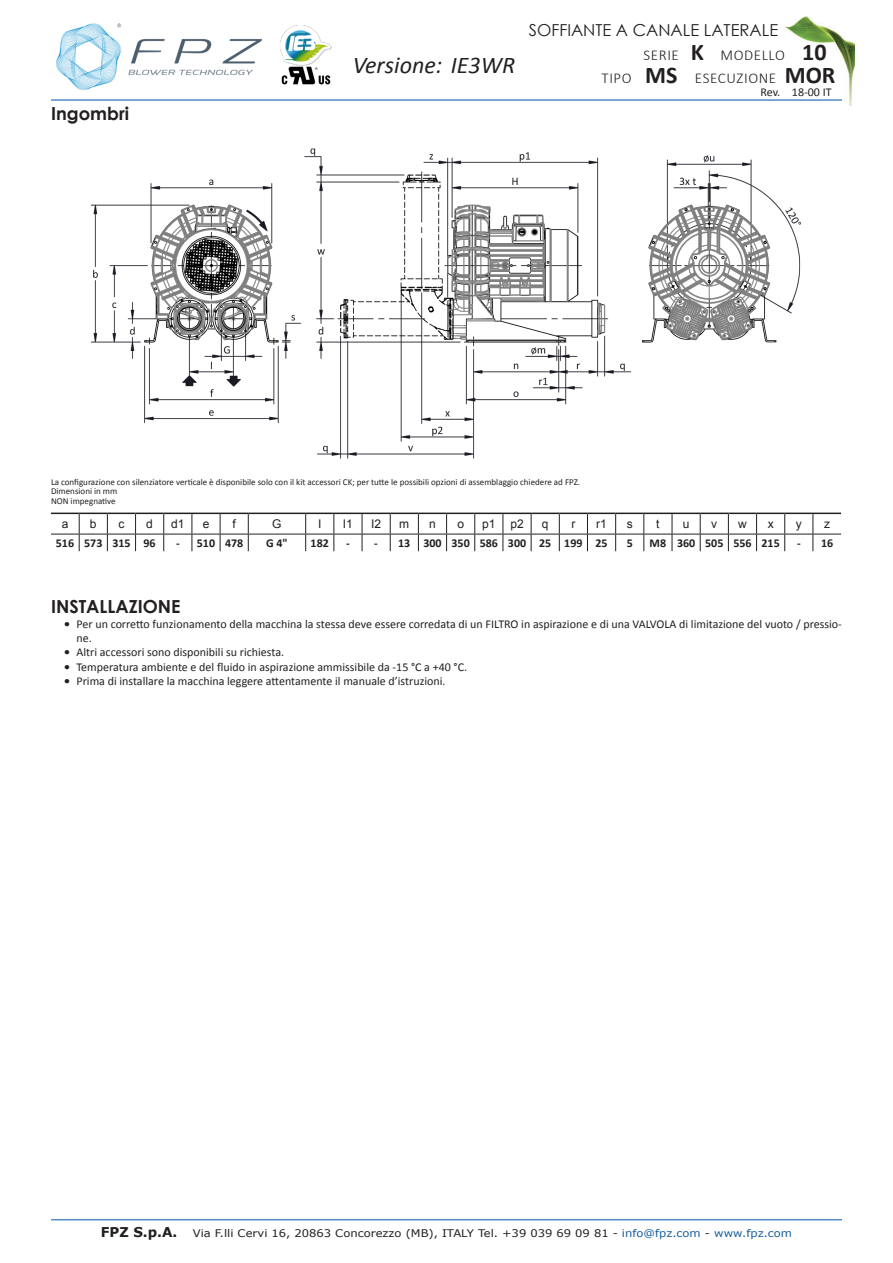
<style>
.page{position:relative;width:893px;height:1263px;background:#fff}
.page>*{position:absolute;margin:0;border:0;box-sizing:border-box;transform-origin:0 0}
.t1{font:italic 24px "Calibri";color:#231f20}
.t2{font:700 24px "Calibri";color:#231f20}
.Installazione_Titolo{font:700 18px "Century Gothic";color:#231f20}
.Ingombri_Titolo{font:700 18px "Century Gothic";color:#231f20}
.t3{font:16.5px "Century Gothic";color:#231f20}
.t4{font:300 15px "Calibri";letter-spacing:.04em;color:#231f20}
.t5{font:12px/14.4px "Calibri";color:#231f20}
.TestoTabella2{font:700 12px "Calibri";color:#231f20}
.TitoloTabella2{font:12px "Arial";color:#231f20}
.t6{font:10.5px "Verdana";color:#231f20;scale:1.1 1}
.Ingombri_Nota{font:9px "Calibri";color:#231f20}
.s1{font-weight:700;font-size:24px}
.s2{font-family:"Verdana"}
.s3{font-weight:700;font-size:13.5px}
.s4{color:#175d9e}
</style>
<div class="page">
<img style="left:784px;top:16px;width:70px;height:90px">
<hr style="left:51px;top:99px;width:791px;height:2px;background:#5289c7">
<hr style="left:51px;top:1219px;width:791px;height:1px;background:#5289c7">
<img style="left:56px;top:23px;width:206px;height:67px">
<img style="left:281px;top:26px;width:51px;height:59px">
<img style="left:90px;top:148px;width:711px;height:311px">
<hr style="left:248px;top:513px;width:58px;height:1px;background:#231f20">
<svg style="left:51px;top:513px;width:198px;height:38px"></svg>
<hr style="left:248px;top:534px;width:58px;height:1px;background:#231f20">
<svg style="left:305px;top:513px;width:536px;height:38px"></svg>
<p class="Ingombri_Titolo" style="left:51px;top:100px;width:80px">Ingombri</p>
<h1 class="t1" style="left:353px;top:49px;width:164px">Versione: IE3WR</h1>
<h3 class="t3" style="left:529px;top:19px;width:251px">SOFFIANTE A CANALE LATERALE</h3>
<h1 class="t2" style="left:691px;top:36px;width:15px">K</h1>
<p class="t4" style="left:645px;top:69px;width:133px"><span class="s1">MS</span> ESECUZIONE</p>
<p class="t4" style="left:720px;top:45px;width:108px">MODELLO <span class="s1">10</span></p>
<p class="t5" style="left:761px;top:85px;width:72px">Rev. 18-00 IT</p>
<p class="t4" style="left:643px;top:45px;width:37px">SERIE</p>
<p class="t4" style="left:601px;top:69px;width:32px">TIPO</p>
<h1 class="t2" style="left:785px;top:60px;width:52px">MOR</h1>
<p class="Ingombri_Nota" style="left:51px;top:476px;width:531px">La configurazione con silenziatore verticale è disponibile solo con il kit accessori CK; per tutte le possibili opzioni di assemblaggio chiedere ad FPZ.</p>
<p class="Ingombri_Nota" style="left:51px;top:486px;width:68px">Dimensioni in mm</p>
<p class="Ingombri_Nota" style="left:51px;top:495px;width:66px">NON impegnative</p>
<p class="TitoloTabella2" style="left:62px;top:516px;width:8px">a</p>
<p class="TitoloTabella2" style="left:90px;top:516px;width:8px">b</p>
<p class="TitoloTabella2" style="left:118px;top:516px;width:7px">c</p>
<p class="TitoloTabella2" style="left:146px;top:516px;width:8px">d</p>
<p class="TitoloTabella2" style="left:171px;top:516px;width:15px">d1</p>
<p class="TitoloTabella2" style="left:203px;top:516px;width:8px">e</p>
<p class="TitoloTabella2" style="left:233px;top:516px;width:5px">f</p>
<p class="TitoloTabella2" style="left:272px;top:516px;width:11px">G</p>
<p class="TitoloTabella2" style="left:318px;top:516px;width:5px">I</p>
<p class="TitoloTabella2" style="left:343px;top:516px;width:12px">I1</p>
<p class="TitoloTabella2" style="left:371px;top:516px;width:12px">I2</p>
<p class="TitoloTabella2" style="left:399px;top:516px;width:11px">m</p>
<p class="TitoloTabella2" style="left:429px;top:516px;width:8px">n</p>
<p class="TitoloTabella2" style="left:457px;top:516px;width:8px">o</p>
<p class="TitoloTabella2" style="left:482px;top:516px;width:15px">p1</p>
<p class="TitoloTabella2" style="left:510px;top:516px;width:15px">p2</p>
<p class="TitoloTabella2" style="left:542px;top:516px;width:8px">q</p>
<p class="TitoloTabella2" style="left:571px;top:516px;width:5px">r</p>
<p class="TitoloTabella2" style="left:596px;top:516px;width:12px">r1</p>
<p class="TitoloTabella2" style="left:627px;top:516px;width:7px">s</p>
<p class="TitoloTabella2" style="left:656px;top:516px;width:5px">t</p>
<p class="TitoloTabella2" style="left:683px;top:516px;width:8px">u</p>
<p class="TitoloTabella2" style="left:711px;top:516px;width:7px">v</p>
<p class="TitoloTabella2" style="left:738px;top:516px;width:10px">w</p>
<p class="TitoloTabella2" style="left:768px;top:516px;width:7px">x</p>
<p class="TitoloTabella2" style="left:796px;top:516px;width:7px">y</p>
<p class="TitoloTabella2" style="left:824px;top:516px;width:7px">z</p>
<p class="TestoTabella2" style="left:56px;top:535px;width:20px">516</p>
<p class="TestoTabella2" style="left:84px;top:535px;width:20px">573</p>
<p class="TestoTabella2" style="left:112px;top:535px;width:20px">315</p>
<p class="TestoTabella2" style="left:144px;top:535px;width:14px">96</p>
<p class="TestoTabella2" style="left:176px;top:535px;width:5px">-</p>
<p class="TestoTabella2" style="left:197px;top:535px;width:20px">510</p>
<p class="TestoTabella2" style="left:225px;top:535px;width:20px">478</p>
<p class="TestoTabella2" style="left:266px;top:535px;width:23px">G 4"</p>
<p class="TestoTabella2" style="left:311px;top:535px;width:20px">182</p>
<p class="TestoTabella2" style="left:346px;top:535px;width:5px">-</p>
<p class="TestoTabella2" style="left:374px;top:535px;width:5px">-</p>
<p class="TestoTabella2" style="left:398px;top:535px;width:14px">13</p>
<p class="TestoTabella2" style="left:423px;top:535px;width:20px">300</p>
<p class="TestoTabella2" style="left:452px;top:535px;width:20px">350</p>
<p class="TestoTabella2" style="left:480px;top:535px;width:20px">586</p>
<p class="TestoTabella2" style="left:508px;top:535px;width:20px">300</p>
<p class="TestoTabella2" style="left:539px;top:535px;width:14px">25</p>
<p class="TestoTabella2" style="left:564px;top:535px;width:20px">199</p>
<p class="TestoTabella2" style="left:595px;top:535px;width:14px">25</p>
<p class="TestoTabella2" style="left:627px;top:535px;width:8px">5</p>
<p class="TestoTabella2" style="left:650px;top:535px;width:18px">M8</p>
<p class="TestoTabella2" style="left:677px;top:535px;width:20px">360</p>
<p class="TestoTabella2" style="left:705px;top:535px;width:20px">505</p>
<p class="TestoTabella2" style="left:733px;top:535px;width:20px">556</p>
<p class="TestoTabella2" style="left:761px;top:535px;width:20px">215</p>
<p class="TestoTabella2" style="left:797px;top:535px;width:5px">-</p>
<p class="TestoTabella2" style="left:821px;top:535px;width:14px">16</p>
<p class="Installazione_Titolo" style="left:51px;top:593px;width:131px">INSTALLAZIONE</p>
<p class="t5" style="left:77px;top:616px;width:767px;text-indent:-13px"><span class="s2">•</span> Per un corretto funzionamento della macchina la stessa deve essere corredata di un FILTRO in aspirazione e di una VALVOLA di limitazione del vuoto / pressio&shy;ne.</p>
<p class="t5" style="left:64px;top:645px;width:222px"><span class="s2">•</span> Altri accessori sono disponibili su richiesta.</p>
<p class="t5" style="left:64px;top:660px;width:405px"><span class="s2">•</span> Temperatura ambiente e del fluido in aspirazione ammissibile da -15 °C a +40 °C.</p>
<p class="t5" style="left:64px;top:674px;width:383px"><span class="s2">•</span> Prima di installare la macchina leggere attentamente il manuale d’istruzioni.</p>
<p class="t6" style="left:101px;top:1226px;width:630px"><span class="s3">FPZ S.p.A.</span> Via F.lli Cervi 16, 20863 Concorezzo (MB), ITALY Tel. +39 039 69 09 81 - <span class="s4">info@fpz.com</span> - <span class="s4">www.fpz.com</span></p>
</div>
